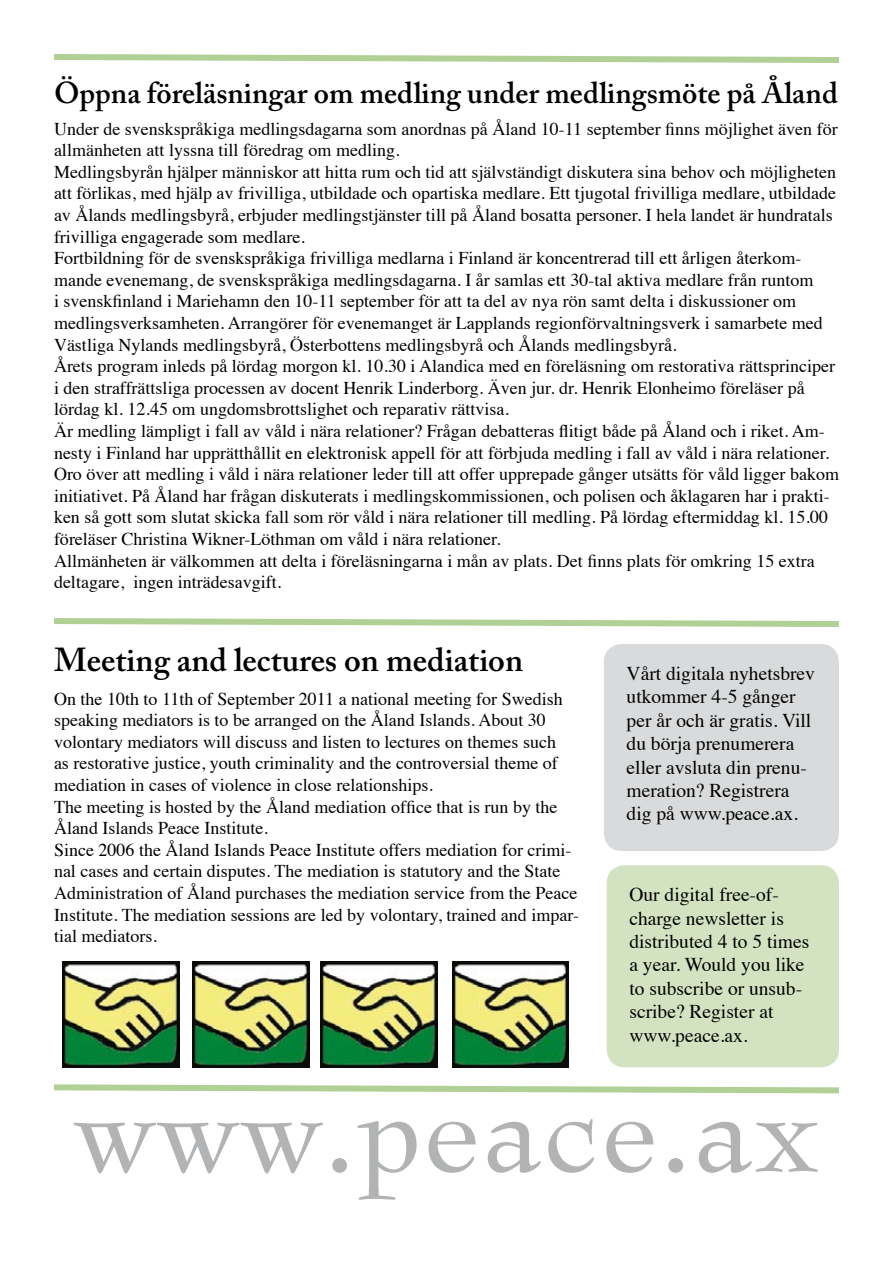
<style>
.page{position:relative;width:893px;height:1263px;background:#fff}
.page>*{position:absolute;margin:0;border:0;box-sizing:border-box;transform-origin:0 0}
.t1{font:150px "Bernhard Modern";color:#b1b3b4}
.t2{font:600 33px "Adobe Caslon Pro";color:#000}
.t3{font:600 30px "Adobe Caslon Pro";color:#000}
.t4{font:19.5px/23.4px "Times";color:#000}
.t5{font:18px/21.6px "Times";color:#000}
</style>
<div class="page">
<svg style="left:54px;top:54px;width:785px;height:9px"></svg>
<svg style="left:54px;top:618px;width:785px;height:9px"></svg>
<img style="left:320px;top:961px;width:117px;height:107px">
<img style="left:452px;top:961px;width:117px;height:107px">
<img style="left:193px;top:961px;width:116px;height:107px">
<img style="left:62px;top:961px;width:117px;height:107px">
<svg style="left:54px;top:1084px;width:785px;height:10px"></svg>
<div style="left:607px;top:865px;width:232px;height:202px;background:#d3e3c2;border-radius:18px"></div>
<div style="left:604px;top:644px;width:235px;height:207px;background:#d9dadb;border-radius:18px"></div>
<h3 class="t3" style="left:54px;top:75px;width:785px">Öppna föreläsningar om medling under medlingsmöte på Åland</h3>
<p class="t5" style="left:54px;top:116px;width:786px">Under de svenskspråkiga medlingsdagarna som anordnas på Åland 10-11 september finns möjlighet även för allmänheten att lyssna till föredrag om medling.<br>Medlingsbyrån hjälper människor att hitta rum och tid att självständigt diskutera sina behov och möjligheten att förlikas, med hjälp av frivilliga, utbildade och opartiska medlare. Ett tjugotal frivilliga medlare, utbildade av Ålands medlingsbyrå, erbjuder medlingstjänster till på Åland bosatta personer. I hela landet är hundratals frivilliga engagerade som medlare.<br>Fortbildning för de svenskspråkiga frivilliga medlarna i Finland är koncentrerad till ett årligen återkom&shy;mande evenemang, de svenskspråkiga medlingsdagarna. I år samlas ett 30-tal aktiva medlare från runtom<br>i svenskfinland i Mariehamn den 10-11 september för att ta del av nya rön samt delta i diskussioner om medlingsverksamheten. Arrangörer för evenemanget är Lapplands regionförvaltningsverk i samarbete med Västliga Nylands medlingsbyrå, Österbottens medlingsbyrå och Ålands medlingsbyrå.<br>Årets program inleds på lördag morgon kl. 10.30 i Alandica med en föreläsning om restorativa rättsprinciper i den straffrättsliga processen av docent Henrik Linderborg. Även jur. dr. Henrik Elonheimo föreläser på lördag kl. 12.45 om ungdomsbrottslighet och reparativ rättvisa.<br>Är medling lämpligt i fall av våld i nära relationer? Frågan debatteras flitigt både på Åland och i riket. Am&shy;nesty i Finland har upprätthållit en elektronisk appell för att förbjuda medling i fall av våld i nära relationer.<br>Oro över att medling i våld i nära relationer leder till att offer upprepade gånger utsätts för våld ligger bakom initiativet. På Åland har frågan diskuterats i medlingskommissionen, och polisen och åklagaren har i prakti&shy;ken så gott som slutat skicka fall som rör våld i nära relationer till medling. På lördag eftermiddag kl. 15.00 föreläser Christina Wikner-Löthman om våld i nära relationer.<br>Allmänheten är välkommen att delta i föreläsningarna i mån av plats. Det finns plats för omkring 15 extra deltagare, ingen inträdesavgift.</p>
<h2 class="t2" style="left:54px;top:640px;width:471px">Meeting and lectures on mediation</h2>
<p class="t5" style="left:54px;top:686px;width:527px">On the 10th to 11th of September 2011 a national meeting for Swedish speaking mediators is to be arranged on the Åland Islands. About 30 volontary mediators will discuss and listen to lectures on themes such<br>as restorative justice, youth criminality and the controversial theme of mediation in cases of violence in close relationships.<br>The meeting is hosted by the Åland mediation office that is run by the Åland Islands Peace Institute.<br>Since 2006 the Åland Islands Peace Institute offers mediation for crimi&shy;nal cases and certain disputes. The mediation is statutory and the State Administration of Åland purchases the mediation service from the Peace Institute. The mediation sessions are led by volontary, trained and impar&shy;tial mediators.</p>
<p class="t4" style="left:627px;top:660px;width:190px">Vårt digitala nyhetsbrev utkommer 4-5 gånger per år och är gratis. Vill du börja prenumerera eller avsluta din prenu&shy;meration? Registrera dig på www.peace.ax.</p>
<p class="t4" style="left:629px;top:881px;width:181px">Our digital free-of&shy;charge newsletter is distributed 4 to 5 times a year. Would you like to subscribe or unsub&shy;scribe? Register at www.peace.ax.</p>
<h1 class="t1" style="left:73px;top:1029px;width:749px">www.peace.ax</h1>
</div>
